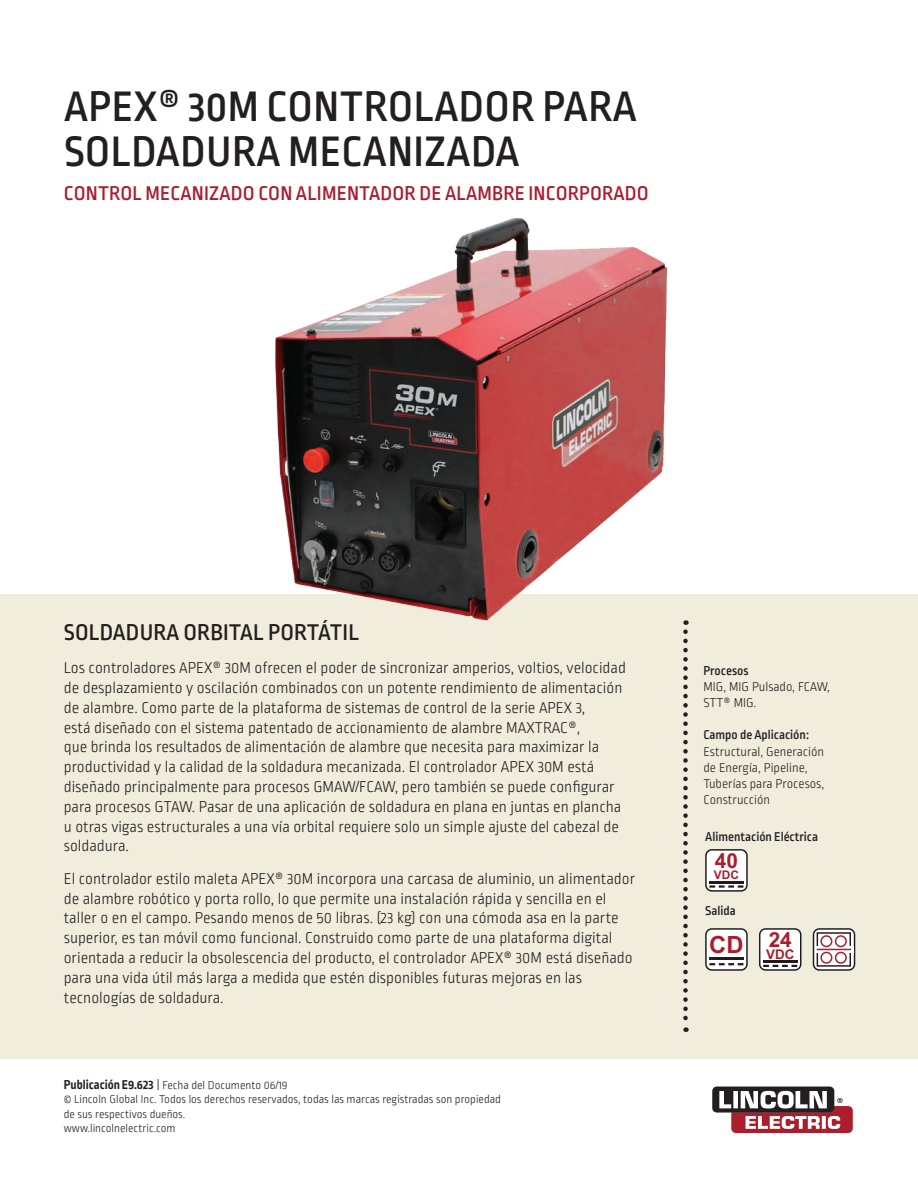
<style>
.page{position:relative;width:918px;height:1188px;background:#fff}
.page>*{position:absolute;margin:0;border:0;box-sizing:border-box;transform-origin:0 0}
.t1{font:500 45px/45px "Ropa Sans Pro";letter-spacing:.01em;color:#231f20}
.t2{font:500 24px "Ropa Sans Pro";letter-spacing:.01em;color:#231f20}
.t3{font:700 23.7px "Arial";color:#aa1d2d}
.t4{font:500 21px "Ropa Sans Pro";letter-spacing:.01em;color:#aa1d2d}
.t5{font:700 20.85px "Arial";color:#aa1d2d}
.t6{font:300 16.5px/19.8px "Ropa Sans Pro";color:#231f20}
.t7{font:300 13.5px/16.2px "Ropa Sans Pro";color:#231f20}
.t8{font:500 13.5px "Ropa Sans Pro";color:#231f20}
.t9{font:700 13.35px "Arial";color:#aa1d2d}
.t10{font:300 12px/14.4px "Ropa Sans Pro";color:#231f20}
.t11{font:700 11.85px "Arial";color:#aa1d2d}
.s1{font-weight:700;font-size:13.5px}
.s2{font-size:13.5px}
</style>
<div class="page">
<svg style="left:712px;top:1086px;width:141px;height:47px"></svg>
<div style="left:0;top:594px;width:918px;height:465px;background:#f1eddd"></div>
<svg style="left:683px;top:632px;width:5px;height:400px"></svg>
<div style="left:706px;top:850px;width:41px;height:41px;background:#fff;border-radius:6px"></div>
<div style="left:705px;top:849px;width:43px;height:43px;border:1px solid #211d1e;border-radius:6px"></div>
<hr style="left:709px;top:881px;width:34px;height:2px;background:#211d1e">
<svg style="left:709px;top:885px;width:34px;height:3px"></svg>
<div style="left:706px;top:929px;width:41px;height:41px;background:#fff;border-radius:6px"></div>
<div style="left:705px;top:928px;width:43px;height:43px;border:1px solid #211d1e;border-radius:6px"></div>
<hr style="left:709px;top:958px;width:34px;height:2px;background:#211d1e">
<svg style="left:709px;top:963px;width:34px;height:2px"></svg>
<div style="left:760px;top:929px;width:41px;height:41px;background:#fff;border-radius:6px"></div>
<div style="left:759px;top:928px;width:42px;height:43px;border:1px solid #211d1e;border-radius:6px"></div>
<hr style="left:763px;top:961px;width:34px;height:2px;background:#211d1e">
<svg style="left:763px;top:965px;width:34px;height:2px"></svg>
<svg style="left:813px;top:928px;width:42px;height:43px;background:#c3afb1"></svg>
<img style="left:275px;top:217px;width:393px;height:404px">
<h1 class="t1" style="left:64px;top:87px;width:574px">APEX® 30M CONTROLADOR PARA<br>SOLDADURA MECANIZADA</h1>
<p class="t4" style="left:64px;top:182px;width:586px">CONTROL MECANIZADO CON ALIMENTADOR DE ALAMBRE INCORPORADO</p>
<h2 class="t2" style="left:64px;top:619px;width:297px">SOLDADURA ORBITAL PORTÁTIL</h2>
<p class="t6" style="left:64px;top:659px;width:564px">Los controladores APEX® 30M ofrecen el poder de sincronizar amperios, voltios, velocidad de desplazamiento y oscilación combinados con un potente rendimiento de alimentación de alambre. Como parte de la plataforma de sistemas de control de la serie APEX 3,<br>está diseñado con el sistema patentado de accionamiento de alambre MAXTRAC®,<br>que brinda los resultados de alimentación de alambre que necesita para maximizar la productividad y la calidad de la soldadura mecanizada. El controlador APEX 30M está diseñado principalmente para procesos GMAW/FCAW, pero también se puede configurar para procesos GTAW. Pasar de una aplicación de soldadura en plana en juntas en plancha u otras vigas estructurales a una vía orbital requiere solo un simple ajuste del cabezal de soldadura.</p>
<p class="t6" style="left:64px;top:870px;width:573px">El controlador estilo maleta APEX® 30M incorpora una carcasa de aluminio, un alimentador de alambre robótico y porta rollo, lo que permite una instalación rápida y sencilla en el taller o en el campo. Pesando menos de 50 libras. (23 kg) con una cómoda asa en la parte superior, es tan móvil como funcional. Construido como parte de una plataforma digital orientada a reducir la obsolescencia del producto, el controlador APEX® 30M está diseñado para una vida útil más larga a medida que estén disponibles futuras mejoras en las tecnologías de soldadura.</p>
<p class="t10" style="left:64px;top:1079px;width:439px"><span class="s1">Publicación E9.623</span> <span class="s2">|</span> Fecha del Documento 06/19<br>© Lincoln Global Inc. Todos los derechos reservados, todas las marcas registradas son propiedad de sus respectivos dueños.<br>www.lincolnelectric.com</p>
<p class="t8" style="left:703px;top:663px;width:47px">Procesos</p>
<p class="t7" style="left:703px;top:679px;width:128px">MIG, MIG Pulsado, FCAW,<br>STT® MIG.</p>
<p class="t8" style="left:703px;top:727px;width:107px">Campo de Aplicación:</p>
<p class="t7" style="left:703px;top:744px;width:122px">Estructural, Generación de Energía, Pipeline,<br>Tuberías para Procesos,<br>Construcción</p>
<p class="t8" style="left:705px;top:829px;width:114px">Alimentación Eléctrica</p>
<p class="t5" style="left:715px;top:846px;width:25px">40</p>
<p class="t11" style="left:714px;top:866px;width:27px">VDC</p>
<p class="t8" style="left:705px;top:903px;width:32px">Salida</p>
<h3 class="t3" style="left:709px;top:928px;width:84px">CD <sup>24</sup></h3>
<p class="t9" style="left:766px;top:945px;width:30px">VDC</p>
</div>
